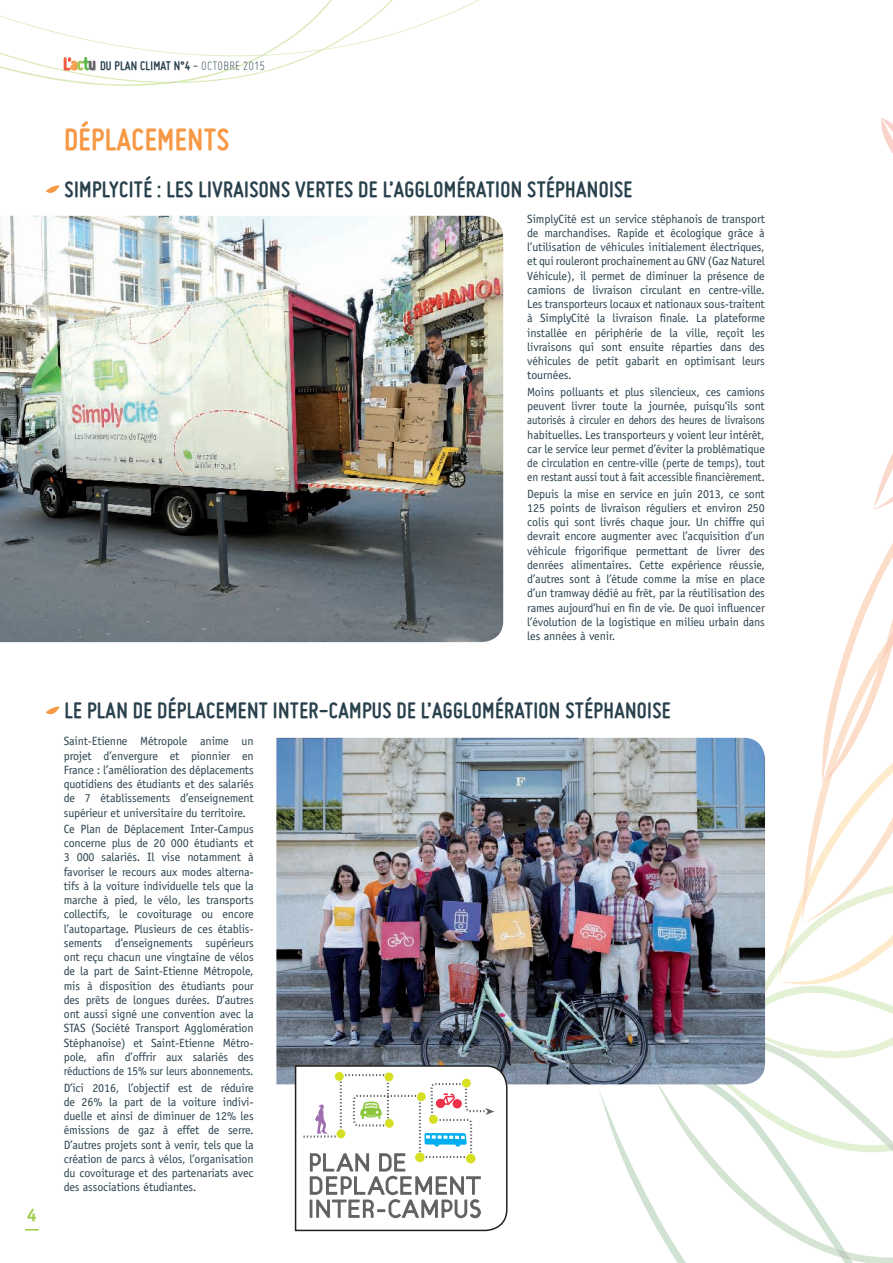
<style>
.page{position:relative;width:893px;height:1263px;background:#fff}
.page>*{position:absolute;margin:0;border:0;box-sizing:border-box;transform-origin:0 0}
.t1{font:700 33px "Miso";letter-spacing:.015em;color:#f79845}
.t2{font:700 24px "Miso";letter-spacing:.015em;color:#29414d}
.t3{font:700 18px "Officina Sans";color:#9dcc45}
.t4{font:700 13.5px "Miso";letter-spacing:.015em;color:#29414d}
.t5{font:12px/14.2px "Officina Sans";letter-spacing:-.01em;color:#29414d;text-align:justify}
.s1{font-weight:400}
.s2{font-weight:300}
</style>
<div class="page">
<svg style="left:598px;top:1084px;width:57px;height:141px"></svg>
<svg style="left:655px;top:1084px;width:238px;height:179px"></svg>
<svg style="left:660px;top:543px;width:233px;height:717px"></svg>
<svg style="left:873px;top:453px;width:20px;height:57px"></svg>
<svg style="left:881px;top:117px;width:12px;height:37px"></svg>
<svg style="left:0;top:0;width:480px;height:86px"></svg>
<svg style="left:25px;top:1229px;width:14px;height:1px"></svg>
<svg style="left:46px;top:185px;width:14px;height:8px"></svg>
<svg style="left:46px;top:707px;width:14px;height:7px"></svg>
<img style="left:0;top:216px;width:503px;height:426px">
<img style="left:276px;top:738px;width:489px;height:346px">
<svg style="left:294px;top:1064px;width:214px;height:168px"></svg>
<h3 class="t3" style="left:27px;top:1204px;width:12px">4</h3>
<p class="t4" style="left:100px;top:58px;width:167px">DU PLAN CLIMAT N°4 <span class="s1">-</span> <span class="s2">OCTOBRE 2015</span></p>
<h1 class="t1" style="left:64px;top:121px;width:167px">DÉPLACEMENTS</h1>
<h2 class="t2" style="left:65px;top:175px;width:569px">SIMPLYCITÉ : LES LIVRAISONS VERTES DE L’AGGLOMÉRATION STÉPHANOISE</h2>
<p class="t5" style="left:527px;top:211px;width:239px">SimplyCité est un service stéphanois de transport de marchandises. Rapide et écologique grâce à l’utilisation de véhicules initialement électriques, et qui rouleront prochainement au GNV (Gaz Naturel Véhicule), il permet de diminuer la présence de camions de livraison circulant en centre-ville.<br>Les transporteurs locaux et nationaux sous-traitent à SimplyCité la livraison finale. La plateforme installée en périphérie de la ville, reçoit les livraisons qui sont ensuite réparties dans des véhicules de petit gabarit en optimisant leurs tournées.</p>
<p class="t5" style="left:527px;top:385px;width:239px">Moins polluants et plus silencieux, ces camions peuvent livrer toute la journée, puisqu’ils sont autorisés à circuler en dehors des heures de livraisons habituelles. Les transporteurs y voient leur intérêt, car le service leur permet d’éviter la problématique de circulation en centre-ville (perte de temps), tout en restant aussi tout à fait accessible financièrement.</p>
<p class="t5" style="left:527px;top:487px;width:239px">Depuis la mise en service en juin 2013, ce sont 125 points de livraison réguliers et environ 250 colis qui sont livrés chaque jour. Un chiffre qui devrait encore augmenter avec l’acquisition d’un véhicule frigorifique permettant de livrer des denrées alimentaires. Cette expérience réussie, d’autres sont à l’étude comme la mise en place d’un tramway dédié au frêt, par la réutilisation des rames aujourd’hui en fin de vie. De quoi influencer l’évolution de la logistique en milieu urbain dans les années à venir.</p>
<h2 class="t2" style="left:65px;top:696px;width:608px">LE PLAN DE DÉPLACEMENT INTER-CAMPUS DE L’AGGLOMÉRATION STÉPHANOISE</h2>
<p class="t5" style="left:64px;top:734px;width:191px">Saint-Etienne Métropole anime un projet d’envergure et pionnier en France : l’amélioration des déplacements quotidiens des étudiants et des salariés de 7 établissements d’enseignement supérieur et universitaire du territoire.</p>
<p class="t5" style="left:64px;top:822px;width:191px">Ce Plan de Déplacement Inter-Campus concerne plus de 20 000 étudiants et 3 000 salariés. Il vise notamment à favoriser le recours aux modes alterna&shy;tifs à la voiture individuelle tels que la marche à pied, le vélo, les transports collectifs, le covoiturage ou encore l’autopartage. Plusieurs de ces établis&shy;sements d’enseignements supérieurs ont reçu chacun une vingtaine de vélos de la part de Saint-Etienne Métropole, mis à disposition des étudiants pour des prêts de longues durées. D’autres ont aussi signé une convention avec la STAS (Société Transport Agglomération Stéphanoise) et Saint-Etienne Métro&shy;pole, afin d’offrir aux salariés des réductions de 15% sur leurs abonnements.</p>
<p class="t5" style="left:64px;top:1080px;width:191px">D’ici 2016, l’objectif est de réduire de 26% la part de la voiture indivi&shy;duelle et ainsi de diminuer de 12% les émissions de gaz à effet de serre.<br>D’autres projets sont à venir, tels que la création de parcs à vélos, l’organisation du covoiturage et des partenariats avec des associations étudiantes.</p>
</div>
